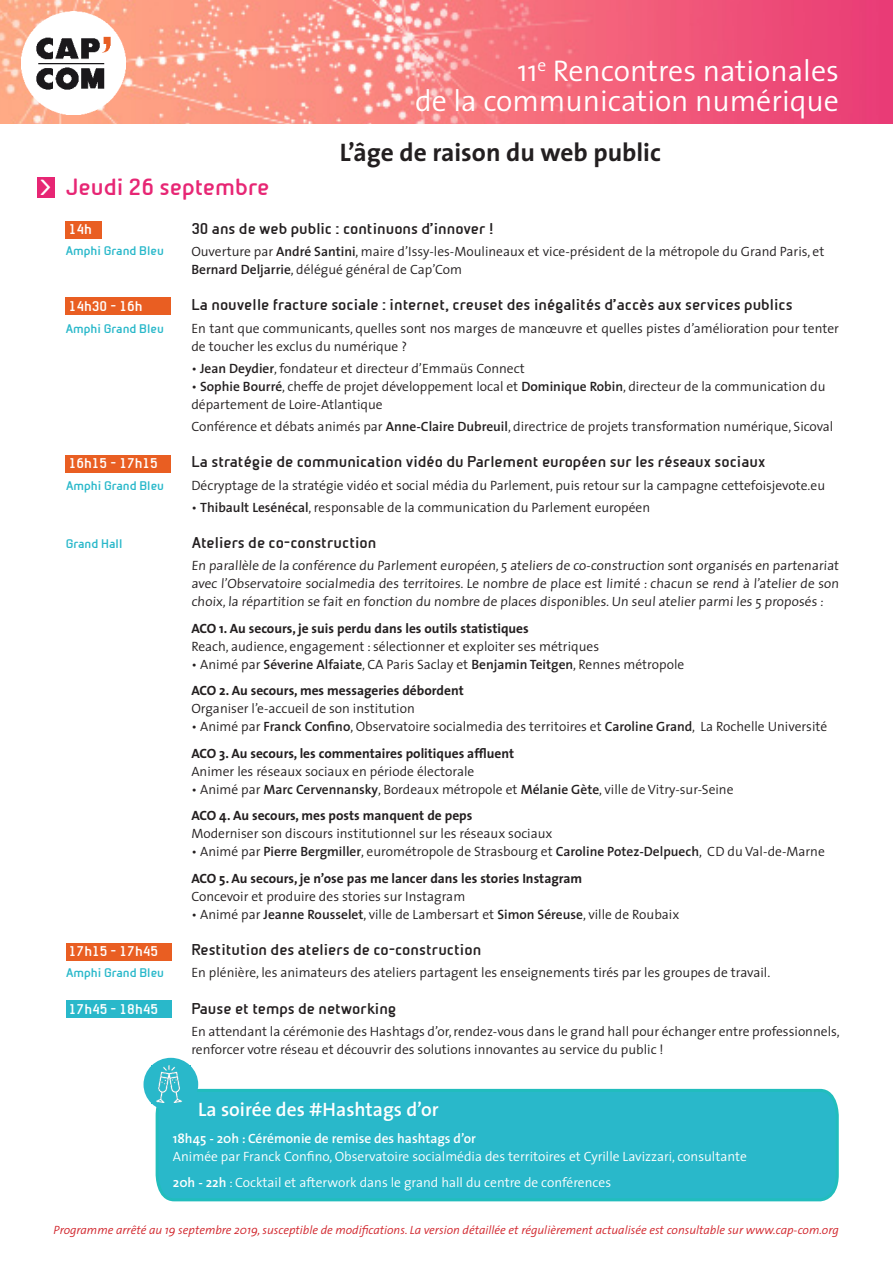
<style>
.page{position:relative;width:893px;height:1263px;background:#fff}
.page>*{position:absolute;margin:0;border:0;box-sizing:border-box;transform-origin:0 0}
.t1{font:300 30px "The Sans";color:#fff}
.Grand_titre{font:700 25.5px "The Sans";color:#231f20}
.Jour{font:700 22.5px "Beta Sans";color:#e72674}
.t2{font:700 21px "Beta Sans";color:#fff}
.t3{font:600 19.5px "The Sans";color:#fff}
.Titre{font:700 15px "Beta Sans";color:#231f20}
.Texte{font:300 13.5px/18px "The Sans";color:#231f20}
.Texte-2{font:700 13.5px "The Sans";color:#231f20}
.t4{font:300 13.5px "The Sans";color:#fff}
.t5{font:700 13.5px "Beta Sans";color:#fff}
.t6{font:600 13.5px "The Sans";color:#fff}
.t7{font:italic 300 12px "The Sans";color:#d1232a}
.Salle{font:700 12px "Beta Sans";color:#29b8ca}
.s1{font-weight:600}
</style>
<div class="page">
<img style="left:0;top:0;width:893px;height:124px">
<svg style="left:154px;top:1087px;width:685px;height:115px;background:#2ebaca"></svg>
<div style="left:144px;top:1058px;width:54px;height:53px;background:#29b8ca;border-radius:50%"></div>
<img style="left:151px;top:1065px;width:32px;height:37px">
<img style="left:21px;top:11px;width:104px;height:104px">
<div style="left:37px;top:177px;width:17px;height:21px;background:#e72674"></div>
<div style="left:65px;top:221px;width:37px;height:18px;background:#e95e22"></div>
<div style="left:65px;top:297px;width:106px;height:18px;background:#e95e22"></div>
<div style="left:65px;top:455px;width:106px;height:17px;background:#e95e22"></div>
<div style="left:66px;top:943px;width:105px;height:17px;background:#e95e22"></div>
<div style="left:66px;top:1001px;width:105px;height:17px;background:#29b8ca"></div>
<p class="t1" style="left:517px;top:46px;width:323px">11<sup>e</sup> Rencontres nationales</p>
<p class="t1" style="left:415px;top:76px;width:425px">de la communication numérique</p>
<p class="Grand_titre" style="left:340px;top:131px;width:323px">L’âge de raison du web public</p>
<p class="t2" style="left:40px;top:175px;width:13px">&gt;</p>
<p class="Jour" style="left:65px;top:174px;width:206px">Jeudi 26 septembre</p>
<p class="Titre" style="left:191px;top:220px;width:304px">30 ans de web public : continuons d’innover !</p>
<p class="Texte" style="left:191px;top:242px;width:634px">Ouverture par <span class="s1">André Santini</span>, maire d’Issy-les-Moulineaux et vice-président de la métropole du Grand Paris, et<br><span class="s1">Bernard Deljarrie</span>, délégué général de Cap’Com</p>
<p class="Titre" style="left:191px;top:296px;width:603px">La nouvelle fracture sociale : internet, creuset des inégalités d’accès aux services publics</p>
<p class="Texte" style="left:191px;top:319px;width:649px">En tant que communicants, quelles sont nos marges de manœuvre et quelles pistes d’amélioration pour tenter de toucher les exclus du numérique ?</p>
<p class="Texte" style="left:191px;top:359px;width:335px">• <span class="s1">Jean Deydier</span>, fondateur et directeur d’Emmaüs Connect</p>
<p class="Texte" style="left:191px;top:377px;width:636px">• <span class="s1">Sophie Bourré</span>, cheffe de projet développement local et <span class="s1">Dominique Robin</span>, directeur de la communication du département de Loire-Atlantique</p>
<p class="Texte" style="left:191px;top:417px;width:643px">Conférence et débats animés par <span class="s1">Anne-Claire Dubreuil</span>, directrice de projets transformation numérique, Sicoval</p>
<p class="Titre" style="left:191px;top:453px;width:575px">La stratégie de communication vidéo du Parlement européen sur les réseaux sociaux</p>
<p class="Texte" style="left:191px;top:476px;width:635px">Décryptage de la stratégie vidéo et social média du Parlement, puis retour sur la campagne cettefoisjevote.eu</p>
<p class="Texte" style="left:191px;top:498px;width:460px">• <span class="s1">Thibault Lesénécal</span>, responsable de la communication du Parlement européen</p>
<p class="Titre" style="left:191px;top:534px;width:187px">Ateliers de co-construction</p>
<p class="Texte" style="left:191px;top:556px;width:651px;text-align:justify">En parallèle de la conférence du Parlement européen,5 ateliers de co-construction sont organisés en partenariat avec l’Observatoire socialmedia des territoires. Le nombre de place est limité : chacun se rend à l’atelier de son choix,la répartition se fait en fonction du nombre de places disponibles. Un seul atelier parmi les 5 proposés :</p>
<p class="Texte-2" style="left:191px;top:617px;width:339px">ACO 1. Au secours, je suis perdu dans les outils statistiques</p>
<p class="Texte" style="left:191px;top:637px;width:409px">Reach, audience, engagement : sélectionner et exploiter ses métriques</p>
<p class="Texte" style="left:191px;top:655px;width:494px">• Animé par <span class="s1">Séverine Alfaiate</span>, CA Paris Saclay et <span class="s1">Benjamin Teitgen</span>, Rennes métropole</p>
<p class="Texte-2" style="left:191px;top:679px;width:274px">ACO 2. Au secours, mes messageries débordent</p>
<p class="Texte" style="left:191px;top:699px;width:225px">Organiser l’e-accueil de son institution</p>
<p class="Texte" style="left:191px;top:717px;width:637px">• Animé par <span class="s1">Franck Confino</span>, Observatoire socialmedia des territoires et <span class="s1">Caroline Grand</span>, La Rochelle Université</p>
<p class="Texte-2" style="left:191px;top:742px;width:324px">ACO 3. Au secours, les commentaires politiques affluent</p>
<p class="Texte" style="left:191px;top:762px;width:284px">Animer les réseaux sociaux en période électorale</p>
<p class="Texte" style="left:191px;top:780px;width:544px">• Animé par <span class="s1">Marc Cervennansky</span>, Bordeaux métropole et <span class="s1">Mélanie Gète</span>, ville de Vitry-sur-Seine</p>
<p class="Texte-2" style="left:191px;top:804px;width:283px">ACO 4. Au secours, mes posts manquent de peps</p>
<p class="Texte" style="left:191px;top:824px;width:363px">Moderniser son discours institutionnel sur les réseaux sociaux</p>
<p class="Texte" style="left:191px;top:842px;width:635px">• Animé par <span class="s1">Pierre Bergmiller</span>, eurométropole de Strasbourg et <span class="s1">Caroline Potez-Delpuech</span>, CD du Val-de-Marne</p>
<p class="Texte-2" style="left:191px;top:867px;width:392px">ACO 5. Au secours, je n’ose pas me lancer dans les stories Instagram</p>
<p class="Texte" style="left:191px;top:887px;width:275px">Concevoir et produire des stories sur Instagram</p>
<p class="Texte" style="left:191px;top:905px;width:489px">• Animé par <span class="s1">Jeanne Rousselet</span>, ville de Lambersart et <span class="s1">Simon Séreuse</span>, ville de Roubaix</p>
<p class="Titre" style="left:191px;top:941px;width:291px">Restitution des ateliers de co-construction</p>
<p class="Texte" style="left:191px;top:963px;width:580px">En plénière, les animateurs des ateliers partagent les enseignements tirés par les groupes de travail.</p>
<p class="Titre" style="left:191px;top:999px;width:207px">Pause et temps de networking</p>
<p class="Texte" style="left:191px;top:1022px;width:650px">En attendant la cérémonie des Hashtags d’or, rendez-vous dans le grand hall pour échanger entre professionnels, renforcer votre réseau et découvrir des solutions innovantes au service du public !</p>
<p class="t5" style="left:69px;top:221px;width:25px">14h</p>
<p class="Salle" style="left:65px;top:244px;width:100px">Amphi Grand Bleu</p>
<p class="t5" style="left:69px;top:298px;width:75px">14h30 - 16h</p>
<p class="Salle" style="left:65px;top:322px;width:100px">Amphi Grand Bleu</p>
<p class="t5" style="left:69px;top:456px;width:91px">16h15 - 17h15</p>
<p class="Salle" style="left:66px;top:479px;width:100px">Amphi Grand Bleu</p>
<p class="Salle" style="left:66px;top:537px;width:58px">Grand Hall</p>
<p class="t5" style="left:69px;top:943px;width:91px">17h15 - 17h45</p>
<p class="Salle" style="left:66px;top:965px;width:100px">Amphi Grand Bleu</p>
<p class="t5" style="left:69px;top:1001px;width:91px">17h45 - 18h45</p>
<p class="t3" style="left:198px;top:1093px;width:242px">La soirée des #Hashtags d’or</p>
<p class="t6" style="left:173px;top:1127px;width:305px">18h45 - 20h : Cérémonie de remise des hashtags d’or</p>
<p class="t4" style="left:173px;top:1145px;width:575px">Animée par Franck Confino, Observatoire socialmédia des territoires et Cyrille Lavizzari, consultante</p>
<p class="t4" style="left:173px;top:1171px;width:440px"><span class="s1">20h - 22h</span> : Cocktail et afterwork dans le grand hall du centre de conférences</p>
<p class="t7" style="left:54px;top:1219px;width:787px">Programme arrêté au 19 septembre 2019, susceptible de modifications. La version détaillée et régulièrement actualisée est consultable sur www.cap-com.org</p>
</div>
